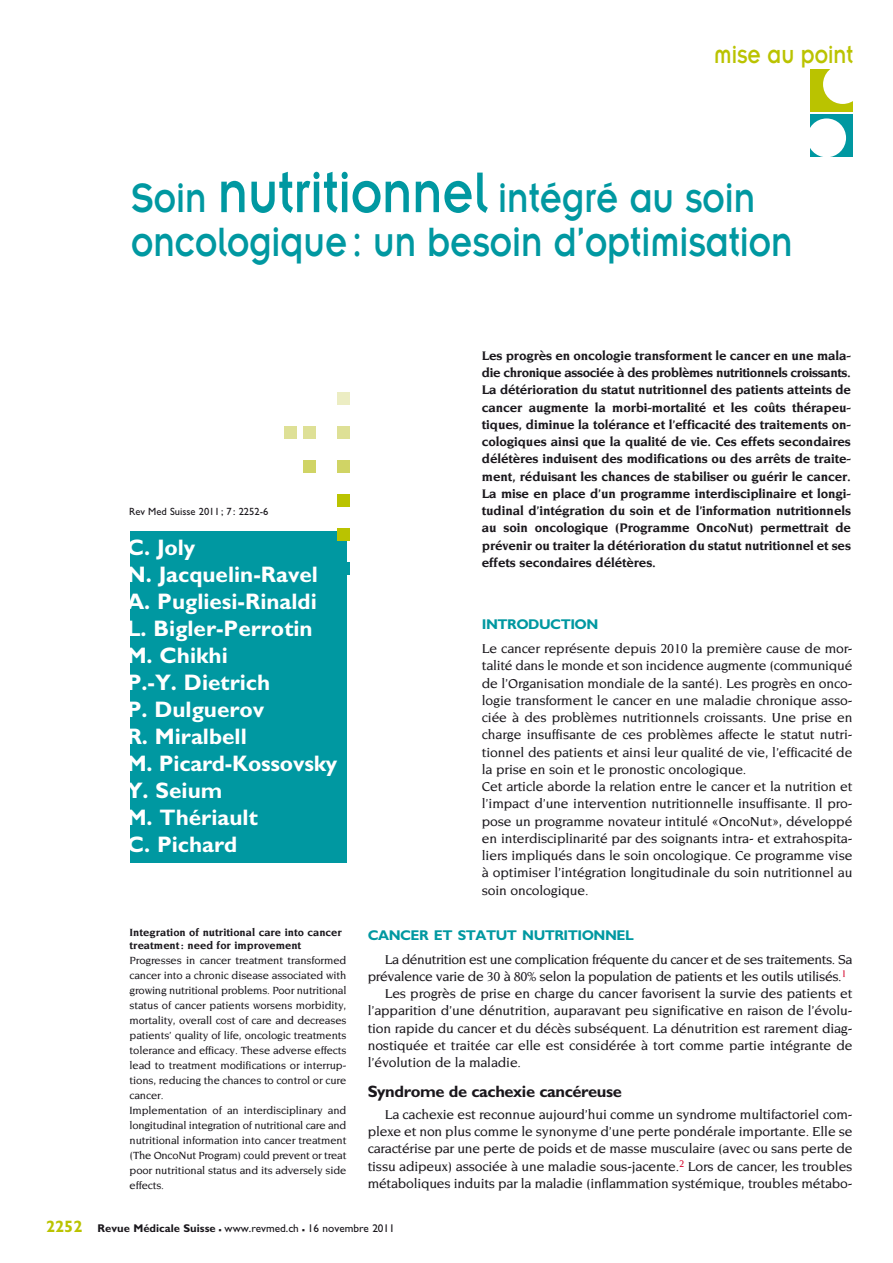
<style>
.page{position:relative;width:893px;height:1263px;background:#fff}
.page>*{position:absolute;margin:0;border:0;box-sizing:border-box;transform-origin:0 0}
.t1{font:45px/43.5px "Insignia";color:#0098a1;scale:.83 1}
.t2{font:27px "Insignia";color:#bac300;scale:.83 1}
.t3{font:700 22.5px/27px "Gill Sans";color:#fff}
.t4{font:700 16.5px "Gill Sans";letter-spacing:-.025em;color:#1a171c}
.t5{font:700 14.1px "Gill Sans";letter-spacing:-.035em;color:#0098a1}
.t6{font:500 13.95px/17.2px "Novarese";letter-spacing:-.01em;color:#1a171c}
.t7{font:500 13.95px "Novarese";letter-spacing:-.03em;color:#1a171c}
.t8{font:700 13.5px/17.2px "Novarese";letter-spacing:-.01em;color:#1a171c;text-align:justify}
.t9{font:500 11.25px/15px "Novarese";letter-spacing:-.01em;color:#1a171c}
.t10{font:700 11.25px/12.8px "Novarese";color:#1a171c}
.t11{font:11.25px "Gill Sans";color:#1a171c}
.t12{font:10.5px "Gill Sans";color:#1a171c}
.s1{font-size:63px}
.s2{font-weight:700;font-size:16.5px;color:#bac300}
.s3{font-weight:700}
.s4{font-weight:700;font-size:16.5px}
</style>
<div class="page">
<div style="left:130px;top:531px;width:216px;height:332px;background:#0098a1"></div>
<div style="left:337px;top:392px;width:13px;height:13px;background:#ecedc3"></div>
<div style="left:337px;top:426px;width:13px;height:13px;background:#dee096"></div>
<div style="left:337px;top:460px;width:13px;height:13px;background:#d0d465"></div>
<div style="left:303px;top:426px;width:13px;height:13px;background:#dee096"></div>
<div style="left:303px;top:460px;width:13px;height:13px;background:#d0d465"></div>
<div style="left:284px;top:426px;width:13px;height:13px;background:#dee096"></div>
<div style="left:337px;top:494px;width:13px;height:13px;background:#bac300"></div>
<div style="left:337px;top:528px;width:13px;height:13px;background:#bac300"></div>
<div style="left:337px;top:562px;width:13px;height:13px;background:#0098a1"></div>
<div style="left:810px;top:69px;width:42px;height:42px;background:#bac300"></div>
<div style="left:823px;top:65px;width:39px;height:39px;background:#fff;border-radius:50%"></div>
<div style="left:810px;top:114px;width:42px;height:42px;background:#0098a1"></div>
<div style="left:807px;top:118px;width:39px;height:39px;background:#fff;border-radius:50%"></div>
<p class="t2" style="left:714px;top:41px;width:169px">mise au point</p>
<p class="t1" style="left:131px;top:176px;width:799px">Soin <span class="s1">nutritionnel</span> intégré au soin oncologique: un besoin d’optimisation</p>
<p class="t12" style="left:129px;top:505px;width:141px">Rev Med Suisse 2011; 7 : 2252-6</p>
<p class="t3" style="left:127px;top:534px;width:212px">C. Joly<br>N. Jacquelin-Ravel<br>A. Pugliesi-Rinaldi<br>L. Bigler-Perrotin<br>M. Chikhi<br>P.-Y. Dietrich<br>P. Dulguerov<br>R. Miralbell<br>M. Picard-Kossovsky<br>Y. Seium<br>M. Thériault<br>C. Pichard</p>
<p class="t10" style="left:130px;top:925px;width:214px">Integration of nutritional care into cancer treatment: need for improvement</p>
<p class="t9" style="left:130px;top:952px;width:218px">Progresses in cancer treatment transformed cancer into a chronic disease associated with growing nutritional problems. Poor nutritional status of cancer patients worsens morbidity, mortality, overall cost of care and decreases patients’ quality of life, oncologic treatments tolerance and efficacy. These adverse effects lead to treatment modifications or interrup&shy;tions, reducing the chances to control or cure cancer.<br>Implementation of an interdisciplinary and longitudinal integration of nutritional care and nutritional information into cancer treatment (The OncoNut Program) could prevent or treat poor nutritional status and its adversely side effects.</p>
<p class="t8" style="left:482px;top:347px;width:371px">Les progrès en oncologie transforment le cancer en une mala&shy;die chronique associée à des problèmes nutritionnels croissants.<br>La détérioration du statut nutritionnel des patients atteints de cancer augmente la morbi-mortalité et les coûts thérapeu&shy;tiques, diminue la tolérance et l’efficacité des traitements on&shy;cologiques ainsi que la qualité de vie. Ces effets secondaires délétères induisent des modifications ou des arrêts de traite&shy;ment, réduisant les chances de stabiliser ou guérir le cancer.<br>La mise en place d’un programme interdisciplinaire et longi&shy;tudinal d’intégration du soin et de l’information nutritionnels au soin oncologique (Programme OncoNut) permettrait de prévenir ou traiter la détérioration du statut nutritionnel et ses effets secondaires délétères.</p>
<p class="t5" style="left:482px;top:615px;width:118px">INTRODUCTION</p>
<p class="t6" style="left:482px;top:640px;width:372px">Le cancer représente depuis 2010 la première cause de mor&shy;talité dans le monde et son incidence augmente (communiqué de l’Organisation mondiale de la santé). Les progrès en onco&shy;logie transforment le cancer en une maladie chronique asso&shy;ciée à des problèmes nutritionnels croissants. Une prise en charge insuffisante de ces problèmes affecte le statut nutri&shy;tionnel des patients et ainsi leur qualité de vie, l’efficacité de la prise en soin et le pronostic oncologique.<br>Cet article aborde la relation entre le cancer et la nutrition et l’impact d’une intervention nutritionnelle insuffisante. Il pro&shy;pose un programme novateur intitulé «OncoNut», développé en interdisciplinarité par des soignants intra- et extrahospita&shy;liers impliqués dans le soin oncologique. Ce programme vise à optimiser l’intégration longitudinale du soin nutritionnel au soin oncologique.</p>
<p class="t5" style="left:368px;top:926px;width:268px">CANCER ET STATUT NUTRITIONNEL</p>
<p class="t7" style="left:385px;top:951px;width:469px">La dénutrition est une complication fréquente du cancer et de ses traitements. Sa</p>
<p class="t6" style="left:368px;top:967px;width:480px">prévalence varie de 30 à 80% selon la population de patients et les outils utilisés.<sup>1</sup></p>
<p class="t6" style="left:385px;top:985px;width:469px">Les progrès de prise en charge du cancer favorisent la survie des patients et</p>
<p class="t6" style="left:368px;top:1002px;width:486px">l’apparition d’une dénutrition, auparavant peu significative en raison de l’évolu-</p>
<p class="t6" style="left:368px;top:1019px;width:485px">tion rapide du cancer et du décès subséquent. La dénutrition est rarement diag-</p>
<p class="t6" style="left:368px;top:1036px;width:486px">nostiquée et traitée car elle est considérée à tort comme partie intégrante de</p>
<p class="t6" style="left:368px;top:1054px;width:155px">l’évolution de la maladie.</p>
<p class="t4" style="left:368px;top:1082px;width:256px">Syndrome de cachexie cancéreuse</p>
<p class="t6" style="left:368px;top:1105px;width:486px;text-align:justify;text-indent:17px">La cachexie est reconnue aujourd’hui comme un syndrome multifactoriel com&shy;plexe et non plus comme le synonyme d’une perte pondérale importante. Elle se caractérise par une perte de poids et de masse musculaire (avec ou sans perte de tissu adipeux) associée à une maladie sous-jacente.<sup>2</sup> Lors de cancer, les troubles métaboliques induits par la maladie (inflammation systémique, troubles métabo-</p>
<p class="t11" style="left:46px;top:1222px;width:350px"><span class="s2">2252</span> <span class="s3">Revue Médicale Suisse</span> <span class="s4">–</span> www.revmed.ch <span class="s4">–</span> 16 novembre 2011</p>
</div>
